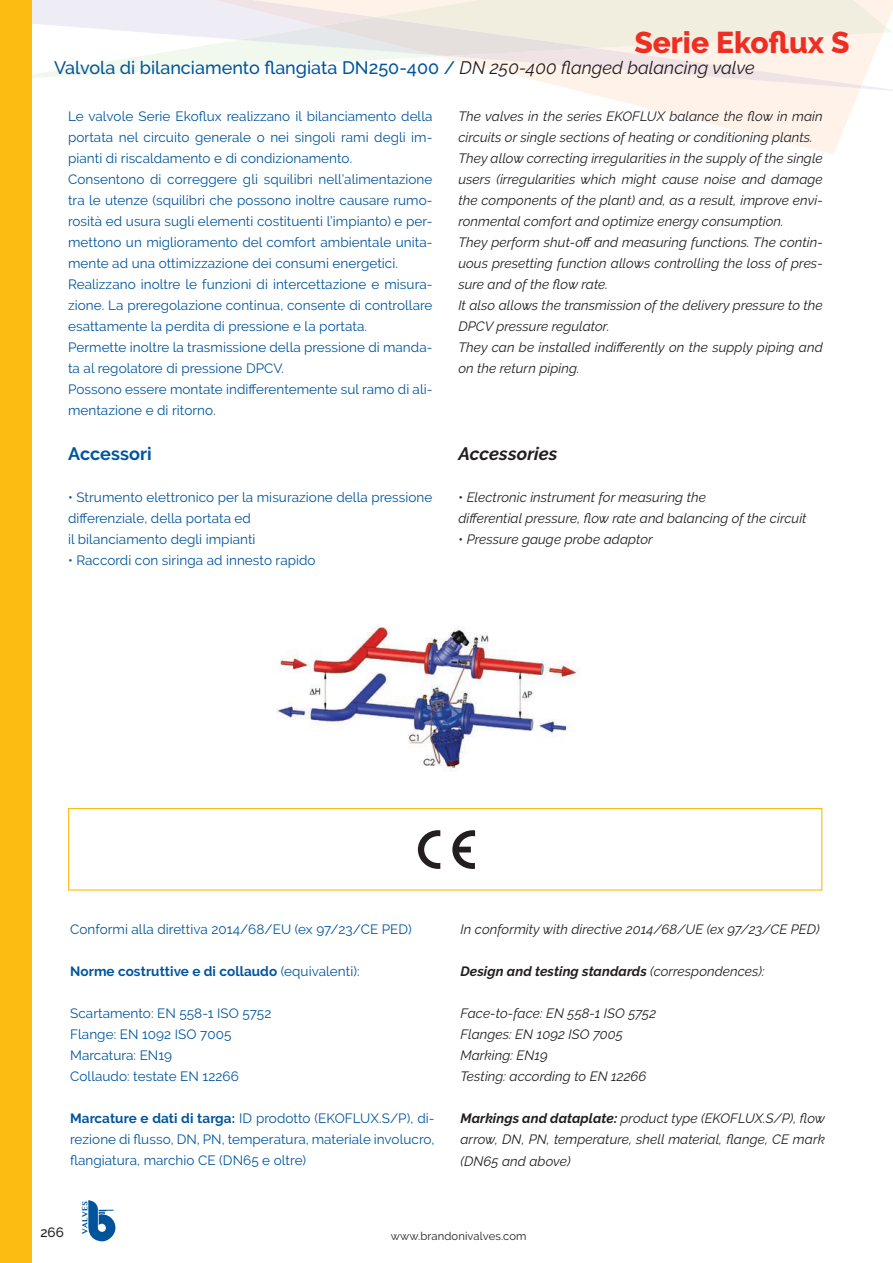
<style>
.page{position:relative;width:893px;height:1263px;background:#fff}
.page>*{position:absolute;margin:0;border:0;box-sizing:border-box;transform-origin:0 0}
.t1{font:800 30px "Raleway";color:#ee2e22}
.t2{font:500 18px "Raleway";color:#01559d}
.t3{font:italic 700 18px "Raleway";letter-spacing:.005em;color:#231f20}
.t4{font:700 18px "Raleway";letter-spacing:.005em;color:#01559d}
.t5{font:13.5px/21px "Raleway";letter-spacing:.005em;color:#01559d;text-align:justify}
.t6{font:italic 13.5px/21px "Raleway";letter-spacing:.005em;color:#231f20}
.t7{font:italic 700 13.5px "Raleway";letter-spacing:.005em;color:#231f20}
.t8{font:700 13.5px "Raleway";letter-spacing:.005em;color:#01559d}
.t9{font:500 13.5px "Raleway";color:#231f20}
.t10{font:11.25px "Raleway";letter-spacing:.01em;color:#231f20}
.t11{font:700 7.8px "Lao MN";color:#01549b}
.s1{font-weight:400;font-style:italic;color:#231f20}
.s2{font-style:normal}
.s3{font-weight:400}
.s4{font-weight:700}
</style>
<div class="page">
<svg style="left:584px;top:92px;width:275px;height:62px;fill:#fef3eb"></svg>
<svg style="left:32px;top:0;width:861px;height:92px"></svg>
<svg style="left:165px;top:0;width:697px;height:88px"></svg>
<svg style="left:239px;top:0;width:647px;height:56px;background:#f1ece3"></svg>
<div style="left:68px;top:808px;width:754px;height:82px;border:1px solid #fdbc12"></div>
<svg style="left:452px;top:830px;width:23px;height:39px"></svg>
<svg style="left:418px;top:830px;width:22px;height:39px"></svg>
<img style="left:277px;top:626px;width:300px;height:143px">
<svg style="left:88px;top:1200px;width:27px;height:41px"></svg>
<div style="left:0;top:0;width:32px;height:1263px;background:#fdbc12"></div>
<p class="t1" style="left:634px;top:25px;width:217px">Serie Ekoflux S</p>
<p class="t2" style="left:54px;top:58px;width:702px">Valvola di bilanciamento flangiata DN250-400 / <span class="s1">DN 250-400 flanged balancing valve</span></p>
<p class="t5" style="left:68px;top:106px;width:366px">Le valvole Serie Ekoflux realizzano il bilanciamento della portata nel circuito generale o nei singoli rami degli im&shy;pianti di riscaldamento e di condizionamento.</p>
<p class="t5" style="left:68px;top:169px;width:366px">Consentono di correggere gli squilibri nell’alimentazione tra le utenze (squilibri che possono inoltre causare rumo&shy;rosità ed usura sugli elementi costituenti l’impianto) e per&shy;mettono un miglioramento del comfort ambientale unita&shy;mente ad una ottimizzazione dei consumi energetici.</p>
<p class="t5" style="left:68px;top:274px;width:366px">Realizzano inoltre le funzioni di intercettazione e misura&shy;zione. La preregolazione continua, consente di controllare esattamente la perdita di pressione e la portata.</p>
<p class="t5" style="left:68px;top:337px;width:366px">Permette inoltre la trasmissione della pressione di manda&shy;ta al regolatore di pressione DPCV.</p>
<p class="t5" style="left:68px;top:379px;width:366px">Possono essere montate indifferentemente sul ramo di ali&shy;mentazione e di ritorno.</p>
<p class="t4" style="left:68px;top:444px;width:85px">Accessori</p>
<p class="t5" style="left:68px;top:487px;width:366px">• Strumento elettronico per la misurazione della pressione differenziale, della portata ed</p>
<p class="t5" style="left:68px;top:529px;width:189px">il bilanciamento degli impianti</p>
<p class="t5" style="left:68px;top:550px;width:249px">• Raccordi con siringa ad innesto rapido</p>
<p class="t6" style="left:458px;top:106px;width:366px">The valves in the series EKOFLUX balance the flow in main circuits or single sections of heating or conditioning plants.</p>
<p class="t6" style="left:458px;top:148px;width:366px;text-align:justify">They allow correcting irregularities in the supply of the single users (irregularities which might cause noise and damage the components of the plant) and, as a result, improve envi&shy;ronmental comfort and optimize energy consumption.</p>
<p class="t6" style="left:458px;top:232px;width:366px;text-align:justify">They perform shut-off and measuring functions. The contin&shy;uous presetting function allows controlling the loss of pres&shy;sure and of the flow rate.</p>
<p class="t6" style="left:458px;top:295px;width:366px">It also allows the transmission of the delivery pressure to the<br>DPCV pressure regulator.</p>
<p class="t6" style="left:458px;top:337px;width:366px">They can be installed indifferently on the supply piping and on the return piping.</p>
<p class="t3" style="left:458px;top:443px;width:101px">Accessories</p>
<p class="t6" style="left:458px;top:487px;width:249px"><span class="s2">•</span> Electronic instrument for measuring the</p>
<p class="t6" style="left:458px;top:508px;width:350px">differential pressure, flow rate and balancing of the circuit</p>
<p class="t6" style="left:458px;top:529px;width:196px"><span class="s2">•</span> Pressure gauge probe adaptor</p>
<p class="t5" style="left:70px;top:919px;width:343px">Conformi alla direttiva 2014/68/EU (ex 97/23/CE PED)</p>
<p class="t8" style="left:70px;top:964px;width:291px">Norme costruttive e di collaudo <span class="s3">(equivalenti):</span></p>
<p class="t5" style="left:70px;top:1003px;width:203px">Scartamento: EN 558-1 ISO 5752</p>
<p class="t5" style="left:70px;top:1024px;width:163px">Flange: EN 1092 ISO 7005</p>
<p class="t5" style="left:70px;top:1045px;width:104px">Marcatura: EN19</p>
<p class="t5" style="left:70px;top:1066px;width:170px">Collaudo: testate EN 12266</p>
<p class="t5" style="left:70px;top:1108px;width:366px"><span class="s4">Marcature e dati di targa:</span> ID prodotto (EKOFLUX.S/P), di&shy;rezione di flusso, DN, PN, temperatura, materiale involucro, flangiatura, marchio CE (DN65 e oltre)</p>
<p class="t6" style="left:460px;top:919px;width:361px">In conformity with directive 2014/68/UE (ex 97/23/CE PED)</p>
<p class="t7" style="left:460px;top:964px;width:306px">Design and testing standards <span class="s3">(correspondences):</span></p>
<p class="t6" style="left:460px;top:1003px;width:197px">Face-to-face: EN 558-1 ISO 5752</p>
<p class="t6" style="left:460px;top:1024px;width:164px">Flanges: EN 1092 ISO 7005</p>
<p class="t6" style="left:460px;top:1045px;width:89px">Marking: EN19</p>
<p class="t6" style="left:460px;top:1066px;width:187px">Testing: according to EN 12266</p>
<p class="t6" style="left:460px;top:1108px;width:366px;text-align:justify"><span class="s4">Markings and dataplate:</span> product type (EKOFLUX.S/P), flow arrow, DN, PN, temperature, shell material, flange, CE mark (DN65 and above)</p>
<p class="t9" style="left:40px;top:1225px;width:25px">266</p>
<p class="t11" style="left:80px;top:1233px;width:34px;rotate:-90deg">VALVES</p>
<p class="t10" style="left:391px;top:1229px;width:137px">www.brandonivalves.com</p>
</div>
